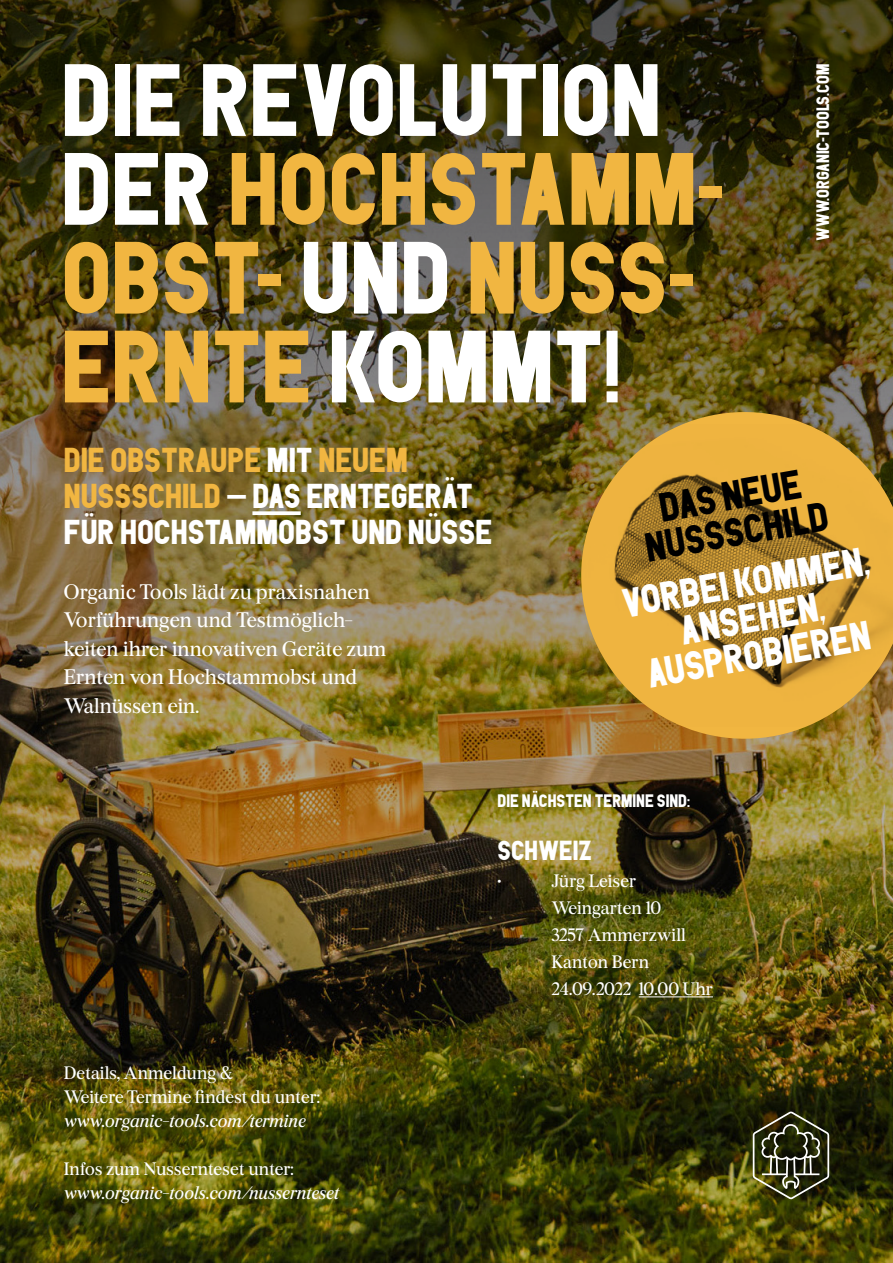
<style>
.page{position:relative;width:893px;height:1263px;background:#fff}
.page>*{position:absolute;margin:0;border:0;box-sizing:border-box;transform-origin:0 0}
.t1{font:102.15px/88.8px "PDU";color:#fff}
.t2{font:40.8px/36.8px "PDU";color:#fff;text-align:center}
.t3{font:40.8px/36.8px "PDU";color:#000;text-align:center}
.t4{font:34.5px/36px "PDU";color:#fff}
.t5{font:27.6px "PDU";color:#fff}
.t6{font:21px/28.5px "Burgess Pro";color:#fff}
.t7{font:18px/27px "Burgess Pro";color:#fff}
.t8{font:italic 18px "Burgess Pro";letter-spacing:.02em;color:#fff}
.t9{font:18px "PDU";color:#fff}
.s1{color:#f1b641}
</style>
<div class="page">
<img style="left:0;top:0;width:893px;height:1263px">
<svg style="left:753px;top:1111px;width:76px;height:88px"></svg>
<svg style="left:252px;top:511px;width:49px;height:4px"></svg>
<hr style="left:639px;top:996px;width:74px;height:1px;background:#fff">
<img style="left:559px;top:390px;width:334px;height:371px">
<img style="left:562px;top:424px;width:331px;height:303px">
<h1 class="t1" style="left:61px;top:56px;width:664px">DIE REVOLUTION<br>DER <span class="s1">HOCHSTAMM-<br>OBST-</span> UND <span class="s1">NUSS-<br>ERNTE</span> KOMMT!</h1>
<p class="t9" style="left:810px;top:241px;width:179px;rotate:-90deg">WWW.ORGANIC-TOOLS.COM</p>
<h3 class="t4" style="left:64px;top:441px;width:430px"><span class="s1">DIE OBSTRAUPE</span> MIT <span class="s1">NEUEM<br>NUSSSCHILD</span> — DAS ERNTEGERÄT<br>FÜR HOCHSTAMMOBST UND NÜSSE</h3>
<p class="t6" style="left:64px;top:578px;width:324px">Organic Tools lädt zu praxisnahen<br>Vorführungen und Testmöglich&shy;keiten ihrer innovativen Geräte zum<br>Ernten von Hochstammobst und<br>Walnüssen ein.</p>
<h2 class="t3" style="left:636px;top:493px;width:187px;rotate:-10deg">DAS NEUE<br>NUSSSCHILD</h2>
<h2 class="t2" style="left:619px;top:585px;width:251px;rotate:-10deg">VORBEI KOMMEN,<br>ANSEHEN,<br>AUSPROBIEREN</h2>
<p class="t9" style="left:497px;top:788px;width:194px">DIE NÄCHSTEN TERMINE SIND:</p>
<p class="t7" style="left:64px;top:1061px;width:258px;line-height:24px">Details, Anmeldung &amp;<br>Weitere Termine findest du unter:</p>
<p class="t8" style="left:64px;top:1109px;width:244px">www.organic-tools.com/termine</p>
<p class="t7" style="left:64px;top:1156px;width:232px">Infos zum Nussernteset unter:</p>
<p class="t8" style="left:64px;top:1181px;width:277px">www.organic-tools.com/nussernteset</p>
<h3 class="t5" style="left:497px;top:831px;width:96px">SCHWEIZ</h3>
<p class="t7" style="left:497px;top:868px;width:5px">•</p>
<p class="t7" style="left:551px;top:868px;width:163px">Jürg Leiser<br>Weingarten 10<br>3257 Ammerzwill<br>Kanton Bern<br>24.09.2022 10.00 Uhr</p>
</div>
